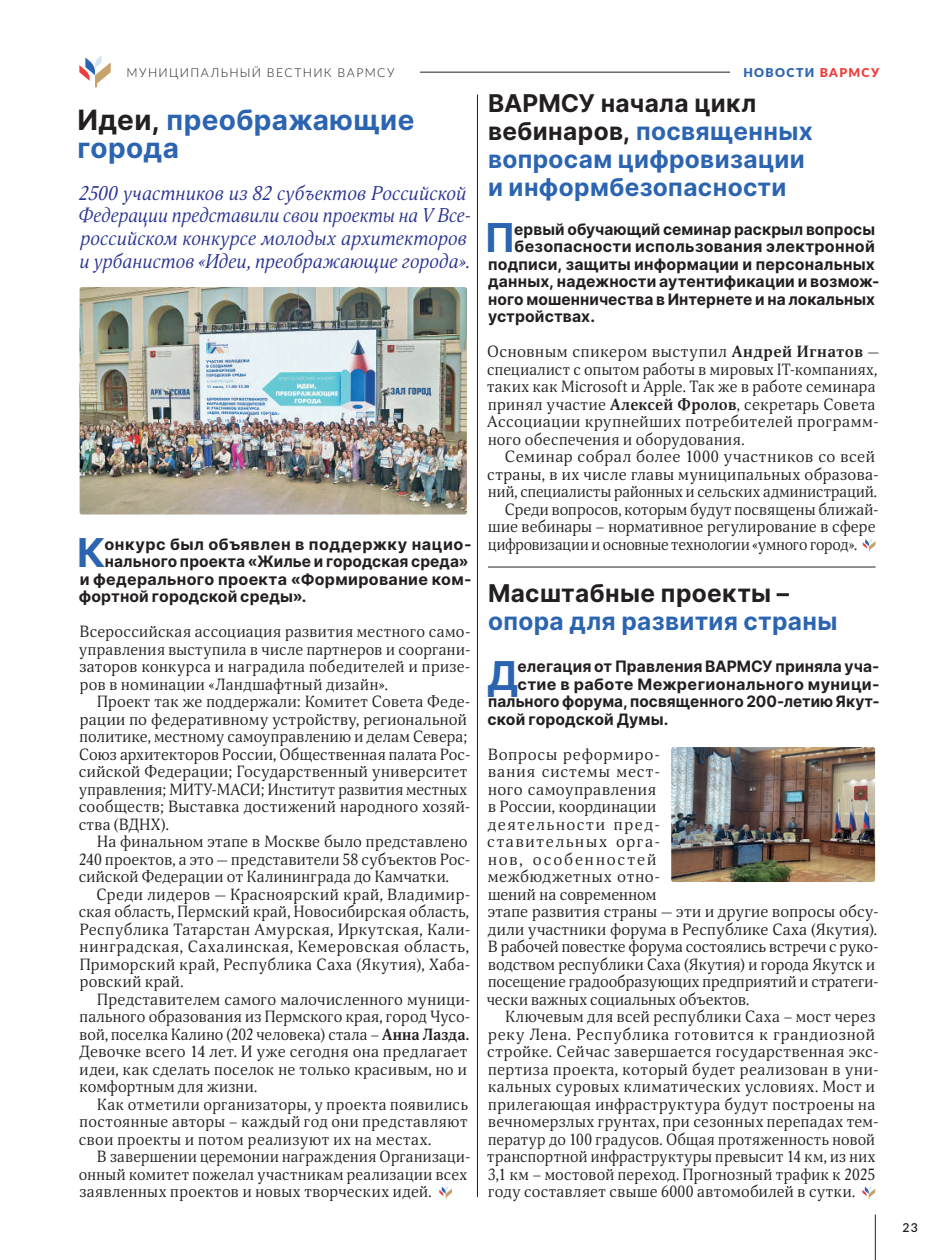
<style>
.page{position:relative;width:945px;height:1260px;background:#fff}
.page>*{position:absolute;margin:0;border:0;box-sizing:border-box;transform-origin:0 0}
.t1{font:700 39.9px "Inter";color:#2b64b0}
.t2{font:700 28px/28px "Inter";letter-spacing:.01em;color:#2b64b0}
.t3{font:700 24.5px/28px "Inter";letter-spacing:.015em;color:#2b64b0}
.t4{font:700 24.5px "Inter";letter-spacing:.015em;color:#231f20}
.t5{font:italic 19.25px/22.8px "Orbi";letter-spacing:.01em;color:#2b3491}
.t6{font:15.75px/17.5px "Orbi";letter-spacing:.02em;color:#231f20}
.t7{font:700 15.75px "Inter";letter-spacing:.01em;color:#231f20}
.t8{font:15.75px "Orbi";color:#231f20}
.t9{font:15.75px "Orbi";letter-spacing:-.005em;color:#231f20}
.t10{font:700 15.75px "Inter";letter-spacing:.03em;color:#231f20}
.t11{font:300 12.25px "Lato";letter-spacing:.11em;color:#231f20}
.t12{font:900 12.25px "Lato";letter-spacing:.11em;color:#2b64b0}
.t13{font:600 12.25px "Lato";color:#231f20}
.s1{color:#231f20}
.s2{font-weight:700}
.s3{color:#ee3d3d}
</style>
<div class="page">
<svg style="left:439px;top:1186px;width:13px;height:13px"></svg>
<svg style="left:862px;top:1186px;width:13px;height:13px"></svg>
<svg style="left:863px;top:539px;width:12px;height:12px"></svg>
<img style="left:80px;top:287px;width:387px;height:228px">
<img style="left:671px;top:747px;width:204px;height:135px">
<hr style="left:488px;top:567px;width:388px;height:1px;background:#231f20">
<hr style="left:477px;top:95px;width:1px;height:1102px;background:#231f20">
<svg style="left:79px;top:56px;width:32px;height:31px"></svg>
<hr style="left:420px;top:72px;width:456px;height:1px;background:#231f20">
<hr style="left:875px;top:1215px;width:1px;height:45px;background:#231f20">
<div style="left:730px;top:60px;width:149px;height:28px;background:#fff"></div>
<p class="t11" style="left:126px;top:64px;width:270px">МУНИЦИПАЛЬНЫЙ ВЕСТНИК ВАРМСУ</p>
<h2 class="t2" style="left:77px;top:105px;width:338px"><span class="s1">Идеи,</span> преображающие города</h2>
<p class="t5" style="left:78px;top:181px;width:394px">2500 участников из 82 субъектов Российской Федерации представили свои проекты на V Все&shy;российском конкурсе молодых архитекторов и урбанистов «Идеи, преображающие города».</p>
<h1 class="t1" style="left:77px;top:523px;width:30px">К</h1>
<p class="t10" style="left:104px;top:532px;width:369px">онкурс был объявлен в поддержку нацио-</p>
<p class="t7" style="left:105px;top:550px;width:365px">нального проекта «Жилье и городская среда»</p>
<p class="t7" style="left:80px;top:567px;width:393px">и федерального проекта «Формирование ком-</p>
<p class="t7" style="left:79px;top:585px;width:229px">фортной городской среды».</p>
<p class="t6" style="left:79px;top:623px;width:393px;text-align:justify">Всероссийская ассоциация развития местного само&shy;управления выступила в числе партнеров и сооргани&shy;заторов конкурса и наградила победителей и призе&shy;ров в номинации «Ландшафтный дизайн».</p>
<p class="t6" style="left:79px;top:693px;width:393px;text-indent:18px">Проект так же поддержали: Комитет Совета Феде&shy;рации по федеративному устройству, региональной политике, местному самоуправлению и делам Севера; Союз архитекторов России, Общественная палата Рос&shy;сийской Федерации; Государственный университет управления; МИТУ-МАСИ; Институт развития местных сообществ; Выставка достижений народного хозяй&shy;ства (ВДНХ).</p>
<p class="t6" style="left:79px;top:833px;width:393px;text-indent:18px">На финальном этапе в Москве было представлено<br>240 проектов, а это — представители 58 субъектов Рос&shy;сийской Федерации от Калининграда до Камчатки.</p>
<p class="t6" style="left:79px;top:885px;width:393px;text-align:justify;text-indent:18px">Среди лидеров — Красноярский край, Владимир&shy;ская область, Пермский край, Новосибирская область, Республика Татарстан Амурская, Иркутская, Кали&shy;нинградская, Сахалинская, Кемеровская область, Приморский край, Республика Саха (Якутия), Хаба&shy;ровский край.</p>
<p class="t6" style="left:80px;top:990px;width:392px;text-indent:18px">Представителем самого малочисленного муници&shy;пального образования из Пермского края, город Чусо&shy;вой, поселка Калино (202 человека) стала – <span class="s2">Анна Лазда.<br></span>Девочке всего 14 лет. И уже сегодня она предлагает идеи, как сделать поселок не только красивым, но и комфортным для жизни.</p>
<p class="t6" style="left:79px;top:1095px;width:391px;text-align:justify;text-indent:18px">Как отметили организаторы, у проекта появились постоянные авторы – каждый год они представляют свои проекты и потом реализуют их на местах.</p>
<p class="t6" style="left:79px;top:1148px;width:393px;text-indent:18px">В завершении церемонии награждения Организаци&shy;онный комитет пожелал участникам реализации всех заявленных проектов и новых творческих идей.</p>
<p class="t12" style="left:743px;top:63px;width:137px">НОВОСТИ <span class="s3">ВАРМСУ</span></p>
<h3 class="t3" style="left:488px;top:89px;width:326px"><span class="s1">ВАРМСУ начала цикл вебинаров,</span> посвященных вопросам цифровизации и информбезопасности</h3>
<h1 class="t1" style="left:485px;top:208px;width:32px">П</h1>
<p class="t7" style="left:514px;top:217px;width:362px">ервый обучающий семинар раскрыл вопросы</p>
<p class="t7" style="left:515px;top:235px;width:362px">безопасности использования электронной</p>
<p class="t7" style="left:488px;top:252px;width:389px">подписи, защиты информации и персональных</p>
<p class="t7" style="left:488px;top:270px;width:393px">данных, надежности аутентификации и возмож-</p>
<p class="t7" style="left:488px;top:287px;width:389px">ного мошенничества в Интернете и на локальных</p>
<p class="t7" style="left:488px;top:305px;width:109px">устройствах.</p>
<p class="t6" style="left:487px;top:343px;width:393px">Основным спикером выступил <span class="s2">Андрей Игнатов</span> — специалист с опытом работы в мировых IT-компаниях, таких как Microsoft и Apple. Так же в работе семинара принял участие <span class="s2">Алексей Фролов</span>, секретарь Совета Ассоциации крупнейших потребителей программ&shy;ного обеспечения и оборудования.</p>
<p class="t6" style="left:505px;top:448px;width:372px">Семинар собрал более 1000 участников со всей</p>
<p class="t6" style="left:487px;top:465px;width:393px">страны, в их числе главы муниципальных образова-</p>
<p class="t6" style="left:488px;top:483px;width:390px">ний, специалисты районных и сельских администраций.</p>
<p class="t8" style="left:505px;top:499px;width:375px">Среди вопросов, которым будут посвящены ближай-</p>
<p class="t8" style="left:488px;top:516px;width:389px">шие вебинары – нормативное регулирование в сфере</p>
<p class="t9" style="left:488px;top:534px;width:371px">цифровизации и основные технологии «умного город».</p>
<h3 class="t4" style="left:488px;top:575px;width:303px">Масштабные проекты –</h3>
<h3 class="t3" style="left:488px;top:607px;width:351px">опора для развития страны</h3>
<h1 class="t1" style="left:487px;top:646px;width:33px">Д</h1>
<p class="t7" style="left:518px;top:655px;width:364px">елегация от Правления ВАРМСУ приняла уча-</p>
<p class="t7" style="left:518px;top:672px;width:364px">стие в работе Межрегионального муници-</p>
<p class="t7" style="left:488px;top:690px;width:393px">пального форума, посвященного 200-летию Якут-</p>
<p class="t7" style="left:488px;top:707px;width:182px">ской городской Думы.</p>
<p class="t6" style="left:487px;top:745px;width:393px">Вопросы реформиро-<br>вания системы мест-<br>ного самоуправления<br>в России, координации<br>деятельности пред-<br>ставительных орга-<br>нов, особенностей<br>межбюджетных отно-<br>шений на современном<br>этапе развития страны — эти и другие вопросы обсу&shy;дили участники форума в Республике Саха (Якутия).<br>В рабочей повестке форума состоялись встречи с руко&shy;водством республики Саха (Якутия) и города Якутск и посещение градообразующих предприятий и стратеги&shy;чески важных социальных объектов.</p>
<p class="t6" style="left:487px;top:1008px;width:393px;text-indent:18px">Ключевым для всей республики Саха – мост через реку Лена. Республика готовится к грандиозной стройке. Сейчас завершается государственная экс&shy;пертиза проекта, который будет реализован в уни&shy;кальных суровых климатических условиях. Мост и прилегающая инфраструктура будут построены на вечномерзлых грунтах, при сезонных перепадах тем&shy;ператур до 100 градусов. Общая протяженность новой транспортной инфраструктуры превысит 14 км, из них 3,1 км – мостовой переход. Прогнозный трафик к 2025 году составляет свыше 6000 автомобилей в сутки.</p>
<p class="t13" style="left:903px;top:1219px;width:17px">23</p>
</div>
